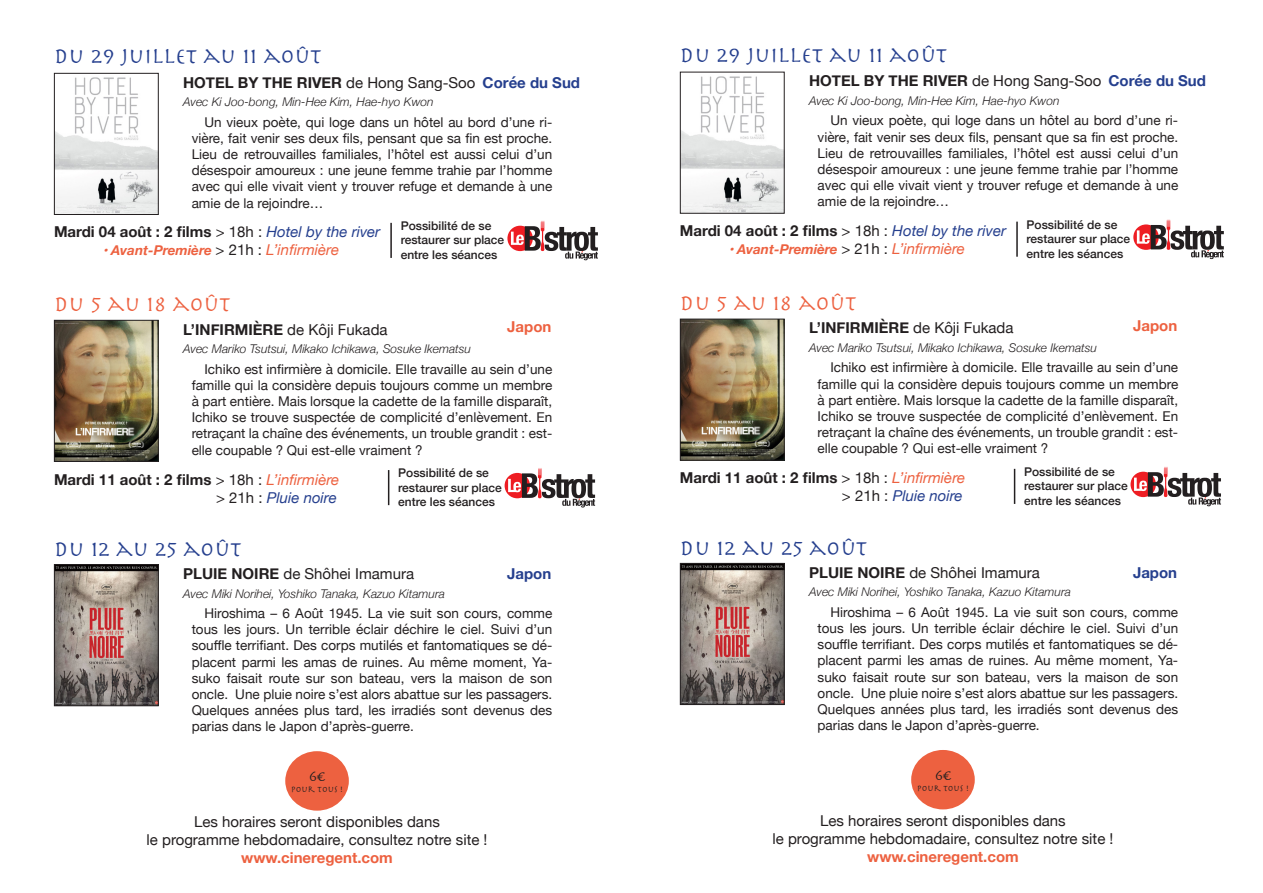
<style>
.page{position:relative;width:1263px;height:893px;background:#fff}
.page>*{position:absolute;margin:0;border:0;box-sizing:border-box;transform-origin:0 0}
.t1{font:22.5px "Herculanum";color:#253f8e}
.t2{font:22.5px "Herculanum";color:#ed6140}
.t3{font:700 15px/18px "Helvetica Neue";color:#231f20;text-align:right}
.t4{font:15px "Helvetica Neue";color:#231f20}
.t5{font:700 15px "Helvetica Neue";color:#ed6140}
.t6{font:700 15px "Helvetica Neue";color:#253f8e}
.t7{font:15px "Herculanum";color:#231f20}
.t8{font:13.5px/16.2px "Helvetica Neue";color:#231f20;text-align:justify}
.t9{font:italic 700 13.5px "Helvetica Neue";color:#ed6140}
.t10{font:italic 300 12px "Helvetica Neue";color:#231f20}
.t11{font:500 12px/14.4px "Helvetica Neue";color:#231f20}
.t12{font:9px "Herculanum";color:#231f20}
.s1{font-weight:400}
.s2{font-weight:400;font-style:italic;color:#253f8e}
.s3{font-weight:400;font-style:normal;font-size:15px;color:#231f20}
.s4{font-weight:400;font-size:15px}
.s5{font-weight:400;font-style:italic;color:#ed6140}
.s6{font-weight:700}
</style>
<div class="page">
<img style="left:56px;top:77px;width:101px;height:136px">
<div style="left:54px;top:73px;width:105px;height:142px;border:1px solid #231f20"></div>
<img style="left:56px;top:322px;width:101px;height:138px">
<div style="left:54px;top:320px;width:105px;height:142px;border:1px solid #231f20"></div>
<img style="left:56px;top:566px;width:101px;height:138px">
<div style="left:54px;top:564px;width:105px;height:142px;border:1px solid #231f20"></div>
<div style="left:285px;top:751px;width:64px;height:60px;background:#ed6140;border-radius:50%"></div>
<svg style="left:507px;top:226px;width:26px;height:25px"></svg>
<svg style="left:511px;top:220px;width:87px;height:40px"></svg>
<hr style="left:390px;top:223px;width:2px;height:35px;background:#231f20">
<div style="left:505px;top:473px;width:25px;height:25px;background:#ee1d23;border-radius:50%"></div>
<svg style="left:508px;top:468px;width:87px;height:39px"></svg>
<hr style="left:388px;top:470px;width:1px;height:35px;background:#231f20">
<img style="left:682px;top:76px;width:101px;height:136px">
<div style="left:680px;top:72px;width:105px;height:142px;border:1px solid #231f20"></div>
<img style="left:682px;top:321px;width:101px;height:138px">
<div style="left:680px;top:319px;width:105px;height:142px;border:1px solid #231f20"></div>
<img style="left:682px;top:565px;width:101px;height:138px">
<div style="left:680px;top:563px;width:105px;height:142px;border:1px solid #231f20"></div>
<div style="left:911px;top:750px;width:64px;height:59px;background:#ed6140;border-radius:50%"></div>
<svg style="left:1133px;top:224px;width:26px;height:26px"></svg>
<svg style="left:1137px;top:219px;width:87px;height:40px"></svg>
<hr style="left:1016px;top:222px;width:2px;height:35px;background:#231f20">
<svg style="left:1130px;top:472px;width:26px;height:25px"></svg>
<svg style="left:1134px;top:467px;width:87px;height:39px"></svg>
<hr style="left:1014px;top:469px;width:1px;height:35px;background:#231f20">
<p class="t1" style="left:54px;top:42px;width:269px">DU 29 JUILLET AU 11 AOÛT</p>
<p class="t1" style="left:680px;top:40px;width:269px">DU 29 JUILLET AU 11 AOÛT</p>
<p class="t6" style="left:483px;top:70px;width:99px">Corée du Sud</p>
<p class="t3" style="left:183px;top:74px;width:294px">HOTEL BY THE RIVER <span class="s1">de Hong Sang-Soo</span></p>
<p class="t10" style="left:183px;top:92px;width:252px">Avec Ki Joo-bong, Min-Hee Kim, Hae-hyo Kwon</p>
<p class="t8" style="left:192px;top:115px;width:362px;text-indent:13px">Un vieux poète, qui loge dans un hôtel au bord d’une ri&shy;vière, fait venir ses deux fils, pensant que sa fin est proche.<br>Lieu de retrouvailles familiales, l’hôtel est aussi celui d’un désespoir amoureux : une jeune femme trahie par l’homme avec qui elle vivait vient y trouver refuge et demande à une amie de la rejoindre…</p>
<p class="t6" style="left:1108px;top:69px;width:99px">Corée du Sud</p>
<p class="t3" style="left:809px;top:72px;width:294px">HOTEL BY THE RIVER <span class="s1">de Hong Sang-Soo</span></p>
<p class="t10" style="left:809px;top:91px;width:252px">Avec Ki Joo-bong, Min-Hee Kim, Hae-hyo Kwon</p>
<p class="t8" style="left:818px;top:113px;width:362px;text-indent:13px">Un vieux poète, qui loge dans un hôtel au bord d’une ri&shy;vière, fait venir ses deux fils, pensant que sa fin est proche.<br>Lieu de retrouvailles familiales, l’hôtel est aussi celui d’un désespoir amoureux : une jeune femme trahie par l’homme avec qui elle vivait vient y trouver refuge et demande à une amie de la rejoindre…</p>
<p class="t3" style="left:54px;top:224px;width:328px">Mardi 04 août : 2 films <span class="s1">&gt; 18h :</span> <span class="s2">Hotel by the river</span></p>
<p class="t9" style="left:103px;top:240px;width:238px">• Avant-Première <span class="s3">&gt; 21h :</span> <span class="s4">L’infirmière</span></p>
<p class="t11" style="left:401px;top:218px;width:105px">Possibilité de se restaurer sur place entre les séances</p>
<p class="t3" style="left:680px;top:222px;width:328px">Mardi 04 août : 2 films <span class="s1">&gt; 18h :</span> <span class="s2">Hotel by the river</span></p>
<p class="t9" style="left:729px;top:239px;width:238px">• Avant-Première <span class="s3">&gt; 21h :</span> <span class="s4">L’infirmière</span></p>
<p class="t11" style="left:1026px;top:216px;width:105px">Possibilité de se restaurer sur place entre les séances</p>
<p class="t2" style="left:54px;top:290px;width:178px">DU 5 AU 18 AOÛT</p>
<p class="t2" style="left:680px;top:288px;width:178px">DU 5 AU 18 AOÛT</p>
<p class="t3" style="left:183px;top:321px;width:206px">L’INFIRMIÈRE <span class="s1">de Kôji Fukada</span></p>
<p class="t5" style="left:507px;top:315px;width:46px">Japon</p>
<p class="t10" style="left:183px;top:339px;width:289px">Avec Mariko Tsutsui, Mikako Ichikawa, Sosuke Ikematsu</p>
<p class="t8" style="left:192px;top:362px;width:362px;text-indent:13px">Ichiko est infirmière à domicile. Elle travaille au sein d’une famille qui la considère depuis toujours comme un membre à part entière. Mais lorsque la cadette de la famille disparaît, Ichiko se trouve suspectée de complicité d’enlèvement. En retraçant la chaîne des événements, un trouble grandit : est&shy;elle coupable ? Qui est-elle vraiment ?</p>
<p class="t3" style="left:809px;top:319px;width:206px">L’INFIRMIÈRE <span class="s1">de Kôji Fukada</span></p>
<p class="t5" style="left:1133px;top:314px;width:46px">Japon</p>
<p class="t10" style="left:809px;top:338px;width:289px">Avec Mariko Tsutsui, Mikako Ichikawa, Sosuke Ikematsu</p>
<p class="t8" style="left:818px;top:360px;width:362px;text-indent:13px">Ichiko est infirmière à domicile. Elle travaille au sein d’une famille qui la considère depuis toujours comme un membre à part entière. Mais lorsque la cadette de la famille disparaît, Ichiko se trouve suspectée de complicité d’enlèvement. En retraçant la chaîne des événements, un trouble grandit : est&shy;elle coupable ? Qui est-elle vraiment ?</p>
<p class="t3" style="left:54px;top:471px;width:287px">Mardi 11 août : 2 films <span class="s1">&gt; 18h :</span> <span class="s5">L’infirmière </span><span class="s1">&gt; 21h :</span> <span class="s2">Pluie noire</span></p>
<p class="t11" style="left:398px;top:465px;width:105px">Possibilité de se restaurer sur place entre les séances</p>
<p class="t3" style="left:680px;top:469px;width:287px">Mardi 11 août : 2 films <span class="s1">&gt; 18h :</span> <span class="s5">L’infirmière </span><span class="s1">&gt; 21h :</span> <span class="s2">Pluie noire</span></p>
<p class="t11" style="left:1024px;top:464px;width:105px">Possibilité de se restaurer sur place entre les séances</p>
<p class="t1" style="left:54px;top:535px;width:189px">DU 12 AU 25 AOÛT</p>
<p class="t1" style="left:680px;top:534px;width:189px">DU 12 AU 25 AOÛT</p>
<p class="t4" style="left:183px;top:563px;width:232px"><span class="s6">PLUIE NOIRE</span> de Shôhei Imamura</p>
<p class="t6" style="left:507px;top:562px;width:46px">Japon</p>
<p class="t10" style="left:183px;top:584px;width:263px">Avec Miki Norihei, Yoshiko Tanaka, Kazuo Kitamura</p>
<p class="t8" style="left:192px;top:606px;width:362px;text-indent:13px">Hiroshima – 6 Août 1945. La vie suit son cours, comme tous les jours. Un terrible éclair déchire le ciel. Suivi d’un souffle terrifiant. Des corps mutilés et fantomatiques se dé&shy;placent parmi les amas de ruines. Au même moment, Ya&shy;suko faisait route sur son bateau, vers la maison de son oncle. Une pluie noire s’est alors abattue sur les passagers.<br>Quelques années plus tard, les irradiés sont devenus des parias dans le Japon d’après-guerre.</p>
<p class="t4" style="left:809px;top:561px;width:232px"><span class="s6">PLUIE NOIRE</span> de Shôhei Imamura</p>
<p class="t6" style="left:1133px;top:561px;width:46px">Japon</p>
<p class="t10" style="left:809px;top:582px;width:263px">Avec Miki Norihei, Yoshiko Tanaka, Kazuo Kitamura</p>
<p class="t8" style="left:818px;top:605px;width:362px;text-indent:13px">Hiroshima – 6 Août 1945. La vie suit son cours, comme tous les jours. Un terrible éclair déchire le ciel. Suivi d’un souffle terrifiant. Des corps mutilés et fantomatiques se dé&shy;placent parmi les amas de ruines. Au même moment, Ya&shy;suko faisait route sur son bateau, vers la maison de son oncle. Une pluie noire s’est alors abattue sur les passagers.<br>Quelques années plus tard, les irradiés sont devenus des parias dans le Japon d’après-guerre.</p>
<p class="t7" style="left:309px;top:767px;width:18px">6€</p>
<p class="t12" style="left:291px;top:783px;width:53px">POUR TOUS !</p>
<p class="t7" style="left:935px;top:766px;width:18px">6€</p>
<p class="t12" style="left:917px;top:782px;width:53px">POUR TOUS !</p>
<p class="t4" style="left:194px;top:811px;width:247px">Les horaires seront disponibles dans</p>
<p class="t4" style="left:147px;top:829px;width:342px">le programme hebdomadaire, consultez notre site !</p>
<p class="t5" style="left:241px;top:846px;width:153px">www.cineregent.com</p>
<p class="t4" style="left:820px;top:810px;width:247px">Les horaires seront disponibles dans</p>
<p class="t4" style="left:772px;top:828px;width:342px">le programme hebdomadaire, consultez notre site !</p>
<p class="t5" style="left:867px;top:845px;width:153px">www.cineregent.com</p>
</div>
